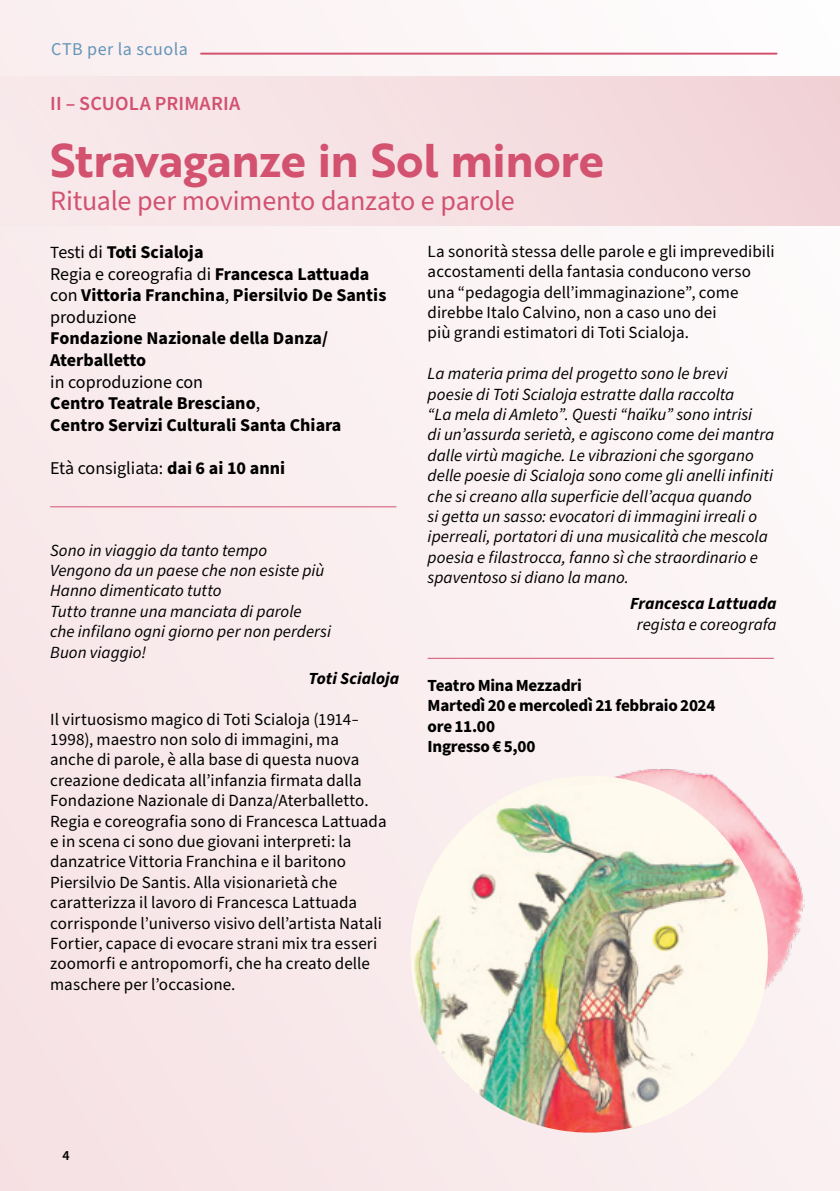
<style>
.page{position:relative;width:840px;height:1191px;background:#fff}
.page>*{position:absolute;margin:0;border:0;box-sizing:border-box;transform-origin:0 0}
.t1{font:46px "Brother 1816 Bold";letter-spacing:-.005em;color:#d25270}
.t2{font:28px "Source Sans Pro";letter-spacing:-.01em;color:#d25270}
.t3{font:600 20px "Source Sans Pro";letter-spacing:.01em;color:#d25270}
.t4{font:700 18px/21.6px "Source Sans Pro";color:#000}
.t5{font:18px "Source Sans Pro";color:#000}
.t6{font:18px "Source Sans Pro";letter-spacing:.025em;color:#6595b8}
.t7{font:17px/20.4px "Source Sans Pro";letter-spacing:.005em;color:#000}
.t8{font:italic 17px/20.4px "Source Sans Pro";color:#000}
.t9{font:700 17px/20.4px "Source Sans Pro";letter-spacing:-.015em;color:#000}
.t10{font:italic 700 17px "Source Sans Pro";letter-spacing:.005em;color:#000}
.t11{font:600 14px "Source Sans Pro";color:#000}
.s1{font-weight:400;font-size:17px}
.s2{font-weight:400}
.s3{font-weight:700}
</style>
<div class="page">
<div style="left:0;top:0;width:839px;height:1191px;background:#faeef0"></div>
<hr style="left:201px;top:53px;width:575px;height:2px;background:#d25270">
<div style="left:0;top:77px;width:839px;height:149px;background:linear-gradient(to right,#f9ebed,#f2d4d8)"></div>
<hr style="left:50px;top:506px;width:346px;height:1px;background:#d25270">
<hr style="left:427px;top:658px;width:346px;height:1px;background:#d25270">
<img style="left:620px;top:769px;width:185px;height:247px">
<svg style="left:740px;top:775px;width:16px;height:14px"></svg>
<img style="left:411px;top:789px;width:345px;height:343px">
<img style="left:413px;top:775px;width:301px;height:24px">
<p class="t6" style="left:51px;top:37px;width:138px">CTB per la scuola</p>
<p class="t3" style="left:50px;top:90px;width:192px">II – SCUOLA PRIMARIA</p>
<h1 class="t1" style="left:50px;top:125px;width:555px">Stravaganze in Sol minore</h1>
<h2 class="t2" style="left:50px;top:182px;width:466px">Rituale per movimento danzato e parole</h2>
<p class="t4" style="left:50px;top:242px;width:337px"><span class="s1">T</span><span class="s2">esti di</span> Toti Scialoja<br><span class="s2">Regia e coreografia di</span> Francesca Lattuada <span class="s2">con</span> Vittoria Franchina<span class="s2">,</span> Piersilvio De Santis <span class="s2">produzione</span></p>
<p class="t4" style="left:50px;top:328px;width:279px">Fondazione Nazionale della Danza/<br>Aterballetto</p>
<p class="t4" style="left:50px;top:371px;width:292px"><span class="s2">in coproduzione con<br></span>Centro Teatrale Bresciano<span class="s2">,<br></span>Centro Servizi Culturali Santa Chiara</p>
<p class="t5" style="left:50px;top:456px;width:236px">Età consigliata: <span class="s3">dai 6 ai 10 anni</span></p>
<p class="t7" style="left:427px;top:241px;width:348px">La sonorità stessa delle parole e gli imprevedibili accostamenti della fantasia conducono verso una “pedagogia dell’immaginazione”, come direbbe Italo Calvino, non a caso uno dei<br>più grandi estimatori di Toti Scialoja.</p>
<p class="t8" style="left:427px;top:364px;width:348px">La materia prima del progetto sono le brevi poesie di Toti Scialoja estratte dalla raccolta<br>“La mela di Amleto”. Questi “haïku” sono intrisi<br>di un’assurda serietà, e agiscono come dei mantra dalle virtù magiche. Le vibrazioni che sgorgano delle poesie di Scialoja sono come gli anelli infiniti che si creano alla superficie dell’acqua quando<br>si getta un sasso: evocatori di immagini irreali o iperreali, portatori di una musicalità che mescola poesia e filastrocca, fanno sì che straordinario e spaventoso si diano la mano.</p>
<p class="t10" style="left:629px;top:592px;width:148px">Francesca Lattuada</p>
<p class="t8" style="left:636px;top:614px;width:141px">regista e coreografa</p>
<p class="t8" style="left:50px;top:540px;width:282px">Sono in viaggio da tanto tempo<br>Vengono da un paese che non esiste più<br>Hanno dimenticato tutto<br>Tutto tranne una manciata di parole<br>che infilano ogni giorno per non perdersi<br>Buon viaggio!</p>
<p class="t10" style="left:308px;top:666px;width:92px">Toti Scialoja</p>
<p class="t7" style="left:50px;top:709px;width:337px">Il virtuosismo magico di Toti Scialoja (1914– 1998), maestro non solo di immagini, ma anche di parole, è alla base di questa nuova creazione dedicata all’infanzia firmata dalla Fondazione Nazionale di Danza/Aterballetto.<br>Regia e coreografia sono di Francesca Lattuada e in scena ci sono due giovani interpreti: la danzatrice Vittoria Franchina e il baritono Piersilvio De Santis. Alla visionarietà che caratterizza il lavoro di Francesca Lattuada corrisponde l’universo visivo dell’artista Natali Fortier, capace di evocare strani mix tra esseri zoomorfi e antropomorfi, che ha creato delle maschere per l’occasione.</p>
<p class="t9" style="left:427px;top:675px;width:289px">Teatro Mina Mezzadri<br>Martedì 20 e mercoledì 21 febbraio 2024 ore 11.00<br>Ingresso € 5,00</p>
<p class="t11" style="left:62px;top:1146px;width:9px">4</p>
</div>
